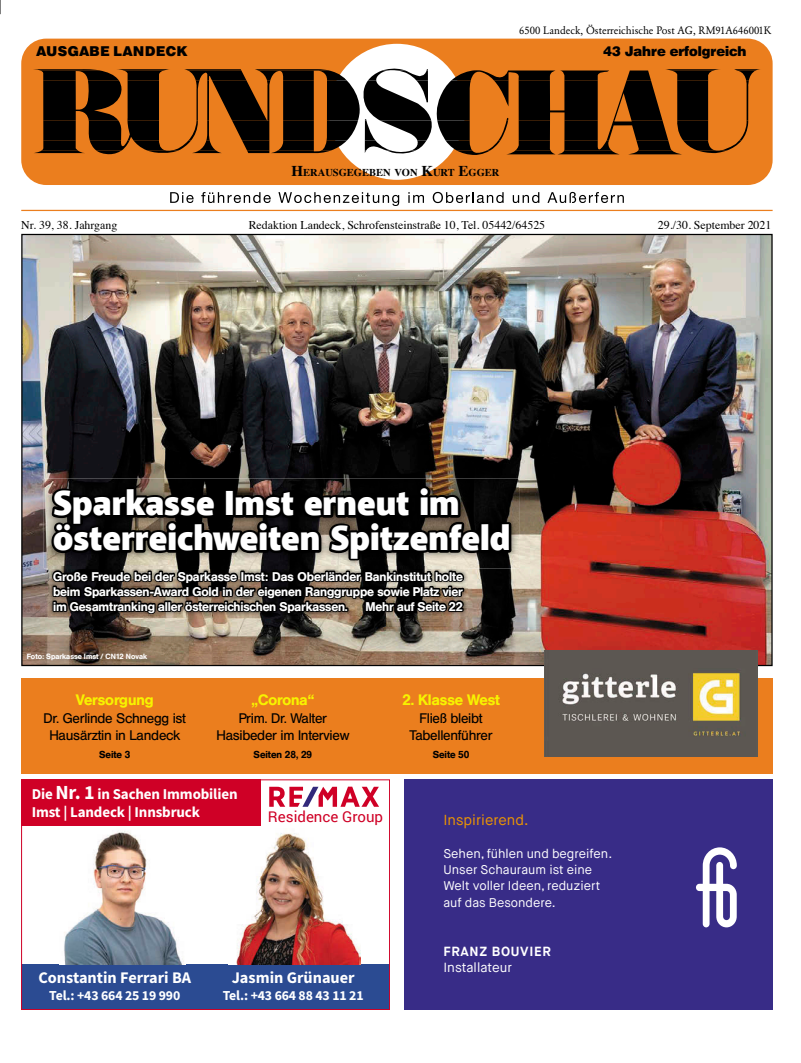
<style>
.page{position:relative;width:801px;height:1063px;background:#fff}
.page>*{position:absolute;margin:0;border:0;box-sizing:border-box;transform-origin:0 0}
.t1{font:900 35px/35px "Akagi Pro W00";color:#fff}
.t2{font:700 16.25px "Source Sans Pro";color:#fff}
.t3{font:700 15px/18px "Source Sans Pro";letter-spacing:-.01em;color:#fff}
.t4{font:500 15px "Helvetica BQ";color:#f7f300}
.t5{font:15px "Roboto";color:#cf0026}
.t6{font:14.5px "Maison Neue";color:#ed9501}
.t7{font:900 13.88px "Helvetica BQ";color:#000}
.t8{font:900 13.88px "Helvetica BQ";letter-spacing:.04em;color:#000}
.t9{font:13.75px/17.5px "Helvetica BQ";letter-spacing:-.02em;color:#000;text-align:center}
.t10{font:700 13.75px "Source Sans Pro";letter-spacing:-.01em;color:#fff}
.t11{font:700 13.25px "Maison Neue";letter-spacing:.05em;color:#fff}
.t12{font:13.25px "Maison Neue";color:#fff}
.t13{font:12.62px/16.4px "Maison Neue";color:#fff}
.t14{font:500 12.5px/15px "Helvetica BQ";letter-spacing:-.01em;color:#fff;text-align:justify}
.t15{font:11.88px "Times";color:#000}
.t16{font:10.62px "Garamond BQ";color:#000}
.t17{font:700 10.5px "Times";color:#000}
.t18{font:500 10px "Helvetica BQ";color:#000}
.t19{font:500 7.5px "Helvetica BQ";color:#fff}
.s1{font-size:15px}
.s2{font-size:20px}
</style>
<div class="page">
<svg style="left:0;top:0;width:1px;height:14px"></svg>
<div style="left:404px;top:780px;width:368px;height:230px;background:#382c87"></div>
<svg style="left:696px;top:847px;width:41px;height:80px"></svg>
<div style="left:21px;top:964px;width:369px;height:46px;background:#2b4b92"></div>
<div style="left:21px;top:780px;width:369px;height:230px;border:1px solid #cf0026"></div>
<svg style="left:269px;top:787px;width:110px;height:20px"></svg>
<div style="left:21px;top:780px;width:240px;height:46px;background:#cf0026"></div>
<img style="left:64px;top:831px;width:120px;height:133px">
<img style="left:236px;top:833px;width:124px;height:131px">
<hr style="left:21px;top:210px;width:751px;height:1px;background:#eb7e1e">
<div style="left:21px;top:39px;width:751px;height:146px;background:#eb7e1e;border-radius:25px"></div>
<div style="left:329px;top:44px;width:136px;height:136px;background:#fff;border-radius:50%"></div>
<svg style="left:33px;top:67px;width:727px;height:90px"></svg>
<svg style="left:170px;top:192px;width:24px;height:11px"></svg>
<svg style="left:201px;top:192px;width:70px;height:11px"></svg>
<svg style="left:278px;top:192px;width:121px;height:14px"></svg>
<svg style="left:408px;top:192px;width:16px;height:11px"></svg>
<svg style="left:433px;top:192px;width:70px;height:11px"></svg>
<svg style="left:513px;top:192px;width:26px;height:11px"></svg>
<svg style="left:547px;top:192px;width:77px;height:11px"></svg>
<div style="left:21px;top:678px;width:751px;height:96px;background:#eb7e1e"></div>
<img style="left:23px;top:236px;width:747px;height:428px">
<img style="left:44px;top:479px;width:475px;height:89px">
<svg style="left:48px;top:482px;width:466px;height:81px;background:#1d1a17"></svg>
<img style="left:48px;top:567px;width:420px;height:51px">
<svg style="left:51px;top:569px;width:414px;height:97px;background:#594d41"></svg>
<img style="left:545px;top:650px;width:212px;height:106px">
<p class="t8" style="left:36px;top:43px;width:153px">AUSGABE LANDECK</p>
<p class="t16" style="left:519px;top:24px;width:253px">6500 Landeck, Österreichische Post AG, RM91A646001K</p>
<p class="t7" style="left:603px;top:43px;width:145px">43 Jahre erfolgreich</p>
<p class="t17" style="left:291px;top:168px;width:209px"><span class="s1">H</span>ERAUSGEGEBEN VON <span class="s1">K</span>URT <span class="s1">E</span>GGER</p>
<p class="t15" style="left:21px;top:220px;width:98px">Nr. 39, 38. Jahrgang</p>
<p class="t15" style="left:249px;top:220px;width:298px">Redaktion Landeck, Schrofensteinstraße 10, Tel. 05442/64525</p>
<p class="t15" style="left:658px;top:220px;width:115px">29./30. September 2021</p>
<h1 class="t1" style="left:53px;top:489px;width:459px">Sparkasse Imst erneut im österreichweiten Spitzenfeld</h1>
<p class="t14" style="left:53px;top:569px;width:411px">Große Freude bei der Sparkasse Imst: Das Oberländer Bankinstitut holte beim Sparkassen-Award Gold in der eigenen Ranggruppe sowie Platz vier im Gesamtranking aller österreichischen Sparkassen.</p>
<p class="t14" style="left:366px;top:599px;width:99px">Mehr auf Seite 22</p>
<p class="t19" style="left:27px;top:652px;width:122px">Foto: Sparkasse Imst / CN12 Novak</p>
<p class="t4" style="left:76px;top:691px;width:79px">Versorgung</p>
<p class="t9" style="left:44px;top:709px;width:144px">Dr. Gerlinde Schnegg ist<br>Hausärztin in Landeck</p>
<p class="t18" style="left:99px;top:748px;width:33px">Seite 3</p>
<p class="t4" style="left:251px;top:691px;width:64px">„Corona“</p>
<p class="t9" style="left:216px;top:709px;width:134px">Prim. Dr. Walter<br>Hasibeder im Interview</p>
<p class="t18" style="left:254px;top:748px;width:60px">Seiten 28, 29</p>
<p class="t3" style="left:32px;top:784px;width:207px">Die <span class="s2">Nr. 1</span> in Sachen Immobilien<br>Imst | Landeck | Innsbruck</p>
<p class="t5" style="left:268px;top:806px;width:117px">Residence Group</p>
<h2 class="t2" style="left:38px;top:967px;width:154px">Constantin Ferrari BA</h2>
<p class="t10" style="left:49px;top:986px;width:133px">Tel.: +43 664 25 19 990</p>
<h2 class="t2" style="left:232px;top:967px;width:125px">Jasmin Grünauer</h2>
<p class="t10" style="left:223px;top:986px;width:142px">Tel.: +43 664 88 43 11 21</p>
<p class="t4" style="left:402px;top:691px;width:99px">2. Klasse West</p>
<p class="t9" style="left:410px;top:709px;width:84px">Fließ bleibt<br>Tabellenführer</p>
<p class="t18" style="left:433px;top:748px;width:38px">Seite 50</p>
<p class="t6" style="left:443px;top:814px;width:87px">Inspirierend.</p>
<p class="t13" style="left:443px;top:846px;width:170px">Sehen, fühlen und begreifen.<br>Unser Schauraum ist eine<br>Welt voller Ideen, reduziert auf das Besondere.</p>
<p class="t11" style="left:443px;top:946px;width:109px">FRANZ BOUVIER</p>
<p class="t12" style="left:443px;top:962px;width:70px">Installateur</p>
</div>
